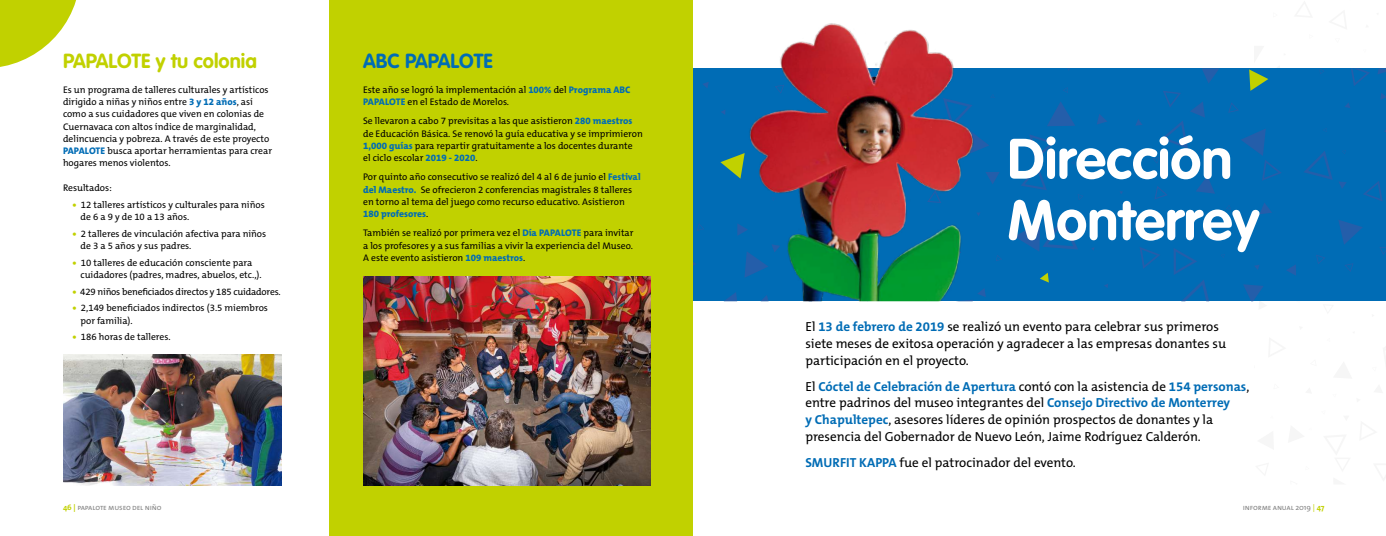
<style>
.page{position:relative;width:1386px;height:536px;background:#fff}
.page>*{position:absolute;margin:0;border:0;box-sizing:border-box;transform-origin:0 0}
.t1{font:700 56px/61.2px "VAG Rounded";color:#fff}
.t2{font:700 20.12px "VAG Rounded";color:#c1d100}
.t3{font:700 20.12px "VAG Rounded";color:#006cb5}
.t4{font:13.12px/16.6px "The Mix B W5 Plain";color:#000}
.t5{font:700 13.12px "The Mix B W7";color:#006cb5}
.t6{font:9.62px/12.2px "The Mix B W5 Plain";color:#000}
.t7{font:9.62px "The Mix B W5 Plain";letter-spacing:-.02em;color:#000}
.t8{font:800 9.62px "The Mix B W8";color:#006cb5}
.t9{font:7.88px "The Mix Regular Caps";letter-spacing:-.02em;color:#878787}
.s1{font-family:"The Mix B W8";font-weight:800;color:#006cb5}
.s2{font-family:"The Mix B W8";font-weight:800;color:#c1d100}
.s3{font-family:"The Mix B W5 Plain";font-weight:400;color:#000}
.s4{font-family:"The Mix B W7";font-weight:700;color:#006cb5}
.s5{font-family:"The Mix";font-weight:700;color:#c1d100}
.s6{font-family:"The Mix"}
.s7{color:#c1d100}
</style>
<div class="page">
<div style="left:330px;top:0;width:363px;height:536px;background:#c1d100"></div>
<svg style="left:0;top:0;width:76px;height:67px"></svg>
<img style="left:63px;top:354px;width:219px;height:131px">
<img style="left:363px;top:276px;width:288px;height:209px">
<div style="left:693px;top:68px;width:693px;height:233px;background:#006cb5"></div>
<svg style="left:996px;top:255px;width:6px;height:6px"></svg>
<svg style="left:1078px;top:194px;width:5px;height:6px"></svg>
<svg style="left:1097px;top:114px;width:10px;height:10px"></svg>
<svg style="left:1040px;top:273px;width:9px;height:9px"></svg>
<svg style="left:721px;top:110px;width:5px;height:5px"></svg>
<svg style="left:720px;top:153px;width:25px;height:25px"></svg>
<svg style="left:988px;top:172px;width:12px;height:12px"></svg>
<svg style="left:697px;top:224px;width:7px;height:7px"></svg>
<svg style="left:724px;top:292px;width:13px;height:9px"></svg>
<svg style="left:1021px;top:134px;width:34px;height:56px"></svg>
<svg style="left:1015px;top:217px;width:63px;height:34px"></svg>
<svg style="left:1047px;top:102px;width:28px;height:24px"></svg>
<svg style="left:744px;top:263px;width:2px;height:15px"></svg>
<svg style="left:1063px;top:87px;width:5px;height:6px"></svg>
<svg style="left:703px;top:82px;width:6px;height:6px"></svg>
<svg style="left:737px;top:223px;width:9px;height:13px"></svg>
<svg style="left:1129px;top:68px;width:257px;height:234px"></svg>
<img style="left:746px;top:23px;width:242px;height:278px">
<h2 class="t2" style="left:63px;top:49px;width:195px">PAPALOTE y tu colonia</h2>
<p class="t6" style="left:63px;top:83px;width:211px">Es un programa de talleres culturales y artísticos dirigido a niñas y niños entre <span class="s1">3 y 12 años</span>, así como a sus cuidadores que viven en colonias de Cuernavaca con altos índice de marginalidad, delincuencia y pobreza. A través de este proyecto <span class="s1">PAPALOTE</span> busca aportar herramientas para crear hogares menos violentos.</p>
<p class="t6" style="left:63px;top:181px;width:51px">Resultados:</p>
<p class="t6" style="left:80px;top:198px;width:186px;text-indent:-8px"><span class="s2">•</span> 12 talleres artísticos y culturales para niños de 6 a 9 y de 10 a 13 años.</p>
<p class="t6" style="left:80px;top:227px;width:187px;text-indent:-8px"><span class="s2">•</span> 2 talleres de vinculación afectiva para niños de 3 a 5 años y sus padres.</p>
<p class="t6" style="left:80px;top:256px;width:183px;text-indent:-8px"><span class="s2">•</span> 10 talleres de educación consciente para cuidadores (padres, madres, abuelos, etc.,).</p>
<p class="t7" style="left:73px;top:285px;width:210px"><span class="s2">•</span> 429 niños beneficiados directos y 185 cuidadores.</p>
<p class="t6" style="left:80px;top:302px;width:189px;text-indent:-8px"><span class="s2">•</span> 2,149 beneficiados indirectos (3.5 miembros por familia).</p>
<p class="t6" style="left:73px;top:331px;width:100px"><span class="s2">•</span> 186 horas de talleres.</p>
<h2 class="t3" style="left:363px;top:49px;width:131px">ABC PAPALOTE</h2>
<p class="t6" style="left:363px;top:83px;width:269px">Este año se logró la implementación al <span class="s1">100%</span> del <span class="s1">Programa ABC<br>PAPALOTE</span> en el Estado de Morelos.</p>
<p class="t6" style="left:363px;top:115px;width:281px">Se llevaron a cabo 7 previsitas a las que asistieron <span class="s1">280 maestros </span>de Educación Básica. Se renovó la guía educativa y se imprimieron <span class="s1">1,000 guías</span> para repartir gratuitamente a los docentes durante<br>el ciclo escolar <span class="s1">2019 - 2020</span>.</p>
<p class="t6" style="left:363px;top:171px;width:279px">Por quinto año consecutivo se realizó del 4 al 6 de junio el <span class="s1">Festival del Maestro.</span> Se ofrecieron 2 conferencias magistrales 8 talleres en torno al tema del juego como recurso educativo. Asistieron</p>
<p class="t8" style="left:363px;top:208px;width:67px">180 profesores<span class="s3">.</span></p>
<p class="t6" style="left:363px;top:227px;width:272px;text-align:justify">También se realizó por primera vez el <span class="s1">Día PAPALOTE</span> para invitar a los profesores y a sus familias a vivir la experiencia del Museo.<br>A este evento asistieron <span class="s1">109 maestros</span>.</p>
<h1 class="t1" style="left:1007px;top:128px;width:253px">Dirección<br>Monterrey</h1>
<h3 class="t4" style="left:805px;top:318px;width:422px">El <span class="s4">13 de febrero de 2019</span> se realizó un evento para celebrar sus primeros siete meses de exitosa operación y agradecer a las empresas donantes su participación en el proyecto.</h3>
<h3 class="t5" style="left:805px;top:378px;width:446px"><span class="s3">El</span> Cóctel de Celebración de Apertura <span class="s3">contó con la asistencia de</span> 154 personas<span class="s3">,</span></h3>
<h3 class="t4" style="left:805px;top:394px;width:426px">entre padrinos del museo integrantes del <span class="s4">Consejo Directivo de Monterrey y Chapultepec</span>, asesores líderes de opinión prospectos de donantes y la presencia del Gobernador de Nuevo León, Jaime Rodríguez Calderón.</h3>
<h3 class="t4" style="left:805px;top:454px;width:272px"><span class="s4">SMURFIT KAPPA</span> fue el patrocinador del evento.</h3>
<p class="t9" style="left:63px;top:500px;width:100px"><span class="s5">46 |</span> papalote museo del niño</p>
<p class="t9" style="left:1243px;top:500px;width:83px">informe anual <span class="s6">2019</span> <span class="s7">|</span> <span class="s5">47</span></p>
</div>
